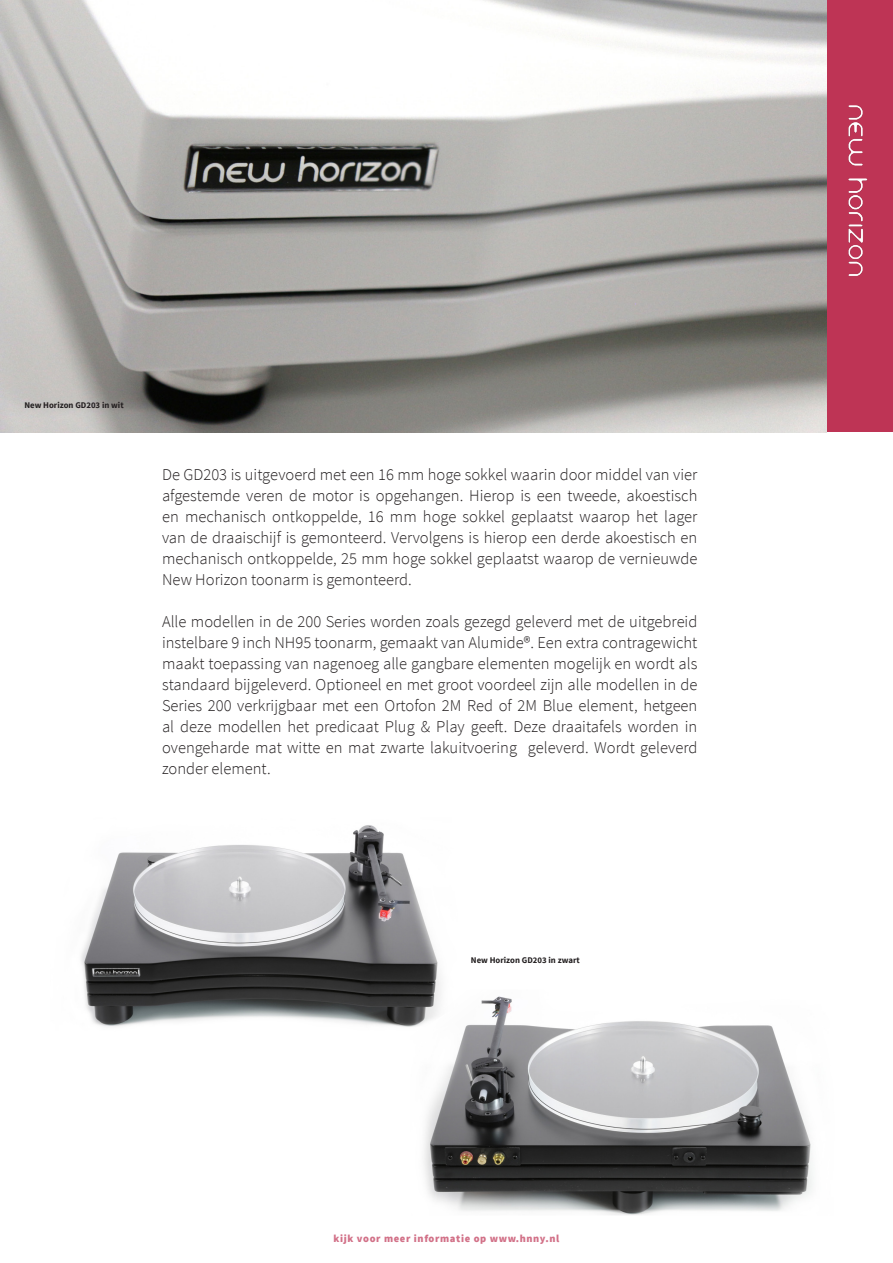
<style>
.page{position:relative;width:893px;height:1263px;background:#fff}
.page>*{position:absolute;margin:0;border:0;box-sizing:border-box;transform-origin:0 0}
.t1{font:300 16.5px/21px "Source Sans Pro";color:#231f20;text-align:justify}
.t2{font:900 10.5px "Source Sans Pro";letter-spacing:.06em;color:#d27188}
.t3{font:700 8.7px "Source Sans Pro";color:#231f20}
</style>
<div class="page">
<div style="left:822px;top:0;width:71px;height:432px;background:#be3455"></div>
<img style="left:848px;top:105px;width:20px;height:171px">
<img style="left:0;top:0;width:826px;height:432px">
<img style="left:81px;top:825px;width:360px;height:202px">
<img style="left:410px;top:989px;width:403px;height:226px">
<p class="t3" style="left:24px;top:400px;width:101px">New Horizon GD203 in wit</p>
<p class="t1" style="left:162px;top:464px;width:537px">De GD203 is uitgevoerd met een 16 mm hoge sokkel waarin door middel van vier afgestemde veren de motor is opgehangen. Hierop is een tweede, akoestisch en mechanisch ontkoppelde, 16 mm hoge sokkel geplaatst waarop het lager van de draaischijf is gemonteerd. Vervolgens is hierop een derde akoestisch en mechanisch ontkoppelde, 25 mm hoge sokkel geplaatst waarop de vernieuwde New Horizon toonarm is gemonteerd.</p>
<p class="t1" style="left:162px;top:611px;width:537px">Alle modellen in de 200 Series worden zoals gezegd geleverd met de uitgebreid instelbare 9 inch NH95 toonarm, gemaakt van Alumide®. Een extra contragewicht maakt toepassing van nagenoeg alle gangbare elementen mogelijk en wordt als standaard bijgeleverd. Optioneel en met groot voordeel zijn alle modellen in de Series 200 verkrijgbaar met een Ortofon 2M Red of 2M Blue element, hetgeen al deze modellen het predicaat Plug &amp; Play geeft. Deze draaitafels worden in ovengeharde mat witte en mat zwarte lakuitvoering geleverd. Wordt geleverd zonder element.</p>
<p class="t3" style="left:471px;top:955px;width:110px">New Horizon GD203 in zwart</p>
<p class="t2" style="left:334px;top:1232px;width:227px">kijk voor meer informatie op www.hnny.nl</p>
</div>
